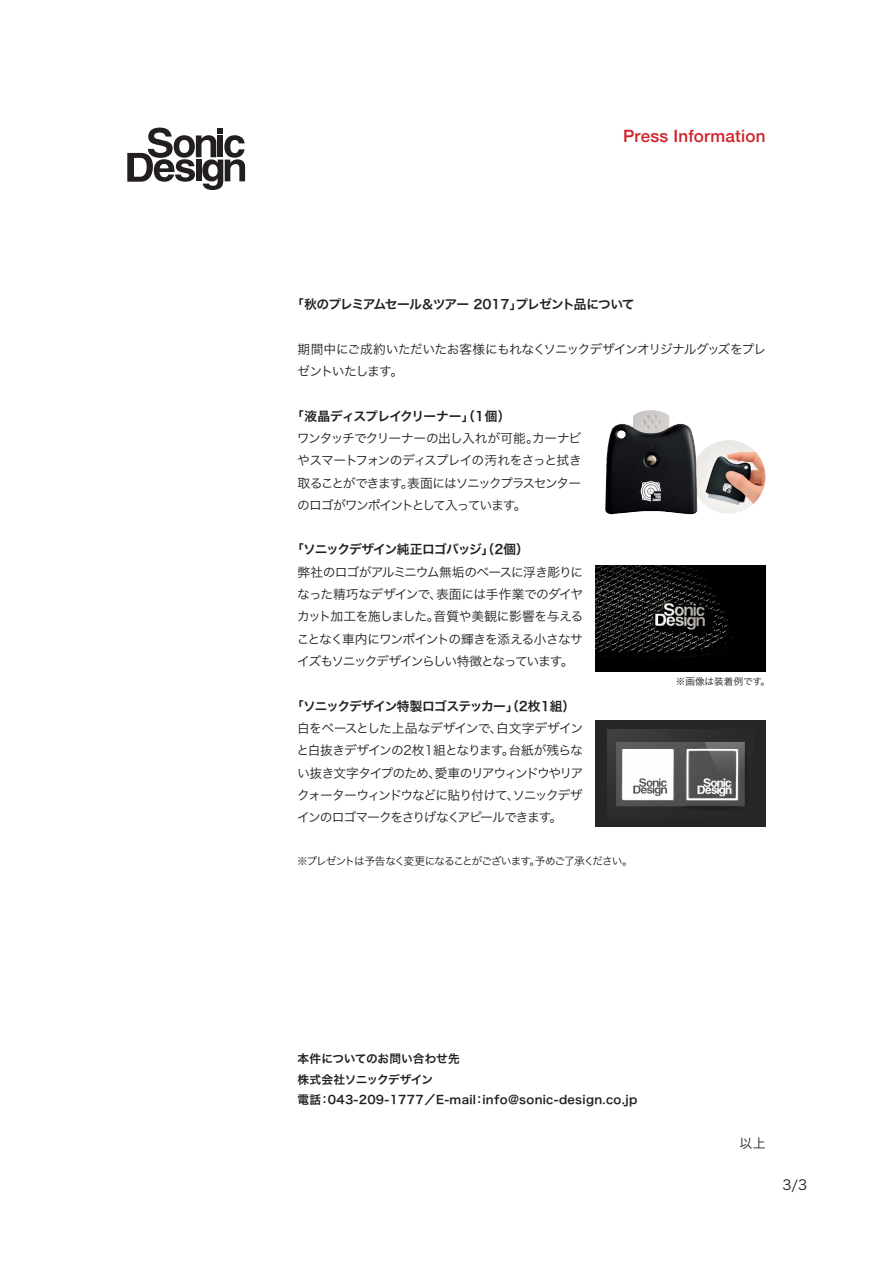
<style>
.page{position:relative;width:893px;height:1263px;background:#fff}
.page>*{position:absolute;margin:0;border:0;box-sizing:border-box;transform-origin:0 0}
.t1{font:500 16.95px "Helvetica Neue";letter-spacing:.015em;color:#d1232a}
.t2{font:13.8px "Hira Kaku Pro W3";color:#231f20}
.t3{font:12.75px/22.4px "Hira Kaku Pro W3";letter-spacing:-.075em;color:#231f20}
.t4{font:12.75px "Hira Kaku Pro W6";letter-spacing:-.065em;color:#231f20}
.t5{font:12.75px/22.4px "Hira Kaku Pro W3";letter-spacing:-.05em;color:#231f20}
.t6{font:12.75px "Hira Kaku Pro W3";letter-spacing:-.04em;color:#231f20}
.t7{font:12.75px/22.4px "Hira Kaku Pro W3";letter-spacing:-.125em;color:#231f20;text-align:center}
.t8{font:12.75px/22.4px "Hira Kaku Pro W3";letter-spacing:-.025em;color:#231f20}
.t9{font:11.7px "Hira Kaku Pro W6";letter-spacing:.025em;color:#231f20}
.t10{font:11.7px "Hira Kaku Pro W6";color:#231f20}
.t11{font:11.7px "Hira Kaku Pro W6";letter-spacing:-.045em;color:#231f20}
.t12{font:10.65px "Hira Kaku Pro W3";letter-spacing:-.09em;color:#231f20}
.t13{font:9.6px "Hira Kaku Pro W3";letter-spacing:.01em;color:#231f20}
</style>
<div class="page">
<svg style="left:127px;top:128px;width:118px;height:62px"></svg>
<img style="left:692px;top:440px;width:73px;height:74px;border-radius:37px">
<img style="left:605px;top:410px;width:93px;height:104px">
<img style="left:595px;top:565px;width:170px;height:106px">
<div style="left:595px;top:721px;width:170px;height:106px;background:#262626"></div>
<img style="left:607px;top:729px;width:138px;height:78px">
<h1 class="t1" style="left:623px;top:122px;width:144px">Press Information</h1>
<p class="t4" style="left:291px;top:293px;width:345px">「秋のプレミアムセール＆ツアー 2017 プレゼント品について</p>
<p class="t4" style="left:510px;top:293px;width:14px">」</p>
<p class="t3" style="left:297px;top:337px;width:470px">期間中にご成約いただいたお客様にもれなくソニックデザインオリジナルグッズをプレゼントいたします。</p>
<p class="t4" style="left:291px;top:404px;width:221px">「液晶ディスプレイクリーナー」（1個(</p>
<p class="t3" style="left:532px;top:426px;width:51px">カーナビ</p>
<p class="t3" style="left:297px;top:426px;width:287px">ワンタッチでクリーナーの出し入れが可能。<br>やスマートフォンのディスプレイの汚れをさっと拭き取ることができます表面にはソニックプラスセンター</p>
<p class="t3" style="left:297px;top:471px;width:231px;text-indent:104px">。<br>のロゴがワンポイントとして入っています。</p>
<p class="t4" style="left:291px;top:538px;width:239px">「ソニックデザイン純正ロゴバッジ」（2個(</p>
<p class="t5" style="left:297px;top:560px;width:287px">弊社のロゴがアルミニウム無垢のベースに浮き彫りになった精巧なデザインで表面には手作業でのダイヤ</p>
<p class="t8" style="left:433px;top:582px;width:151px;text-indent:-4px">、<br>音質や美観に影響を与える</p>
<p class="t3" style="left:297px;top:605px;width:288px">カット加工を施しました。<br>ことなく車内にワンポイントの輝きを添える小さなサイズもソニックデザインらしい特徴となっています。</p>
<p class="t4" style="left:291px;top:694px;width:285px">「ソニックデザイン特製ロゴステッカー」（2枚1組(</p>
<p class="t6" style="left:297px;top:717px;width:287px">白をベースとした上品なデザインで白文字デザイン</p>
<p class="t3" style="left:297px;top:716px;width:288px;text-indent:193px">、<br>と白抜きデザインの2枚1組となります台紙が残らな</p>
<p class="t13" style="left:676px;top:673px;width:96px">※画像は装着例です。</p>
<p class="t7" style="left:435px;top:738px;width:150px">。<br>愛車のリアウィンドウやリア</p>
<p class="t3" style="left:297px;top:761px;width:287px">い抜き文字タイプのため、<br>クォーターウィンドウなどに貼り付けてソニックデザ</p>
<p class="t3" style="left:297px;top:783px;width:267px;text-indent:210px">、<br>インのロゴマークをさりげなくアピールできます。</p>
<p class="t12" style="left:297px;top:852px;width:337px">※プレゼントは予告なく変更になることがございます予めご了承ください。</p>
<p class="t12" style="left:529px;top:852px;width:12px">。</p>
<p class="t10" style="left:298px;top:1048px;width:164px">本件についてのお問い合わせ先</p>
<p class="t11" style="left:298px;top:1069px;width:137px">株式会社ソニックデザイン</p>
<p class="t9" style="left:319px;top:1089px;width:159px">：043-209-1777／E-mail</p>
<p class="t9" style="left:298px;top:1089px;width:25px">電話</p>
<p class="t9" style="left:482px;top:1089px;width:156px">info@sonic-design.co.jp</p>
<p class="t9" style="left:473px;top:1089px;width:13px">：</p>
<p class="t3" style="left:740px;top:1131px;width:27px">以上</p>
<p class="t2" style="left:782px;top:1172px;width:26px">3/3</p>
</div>
